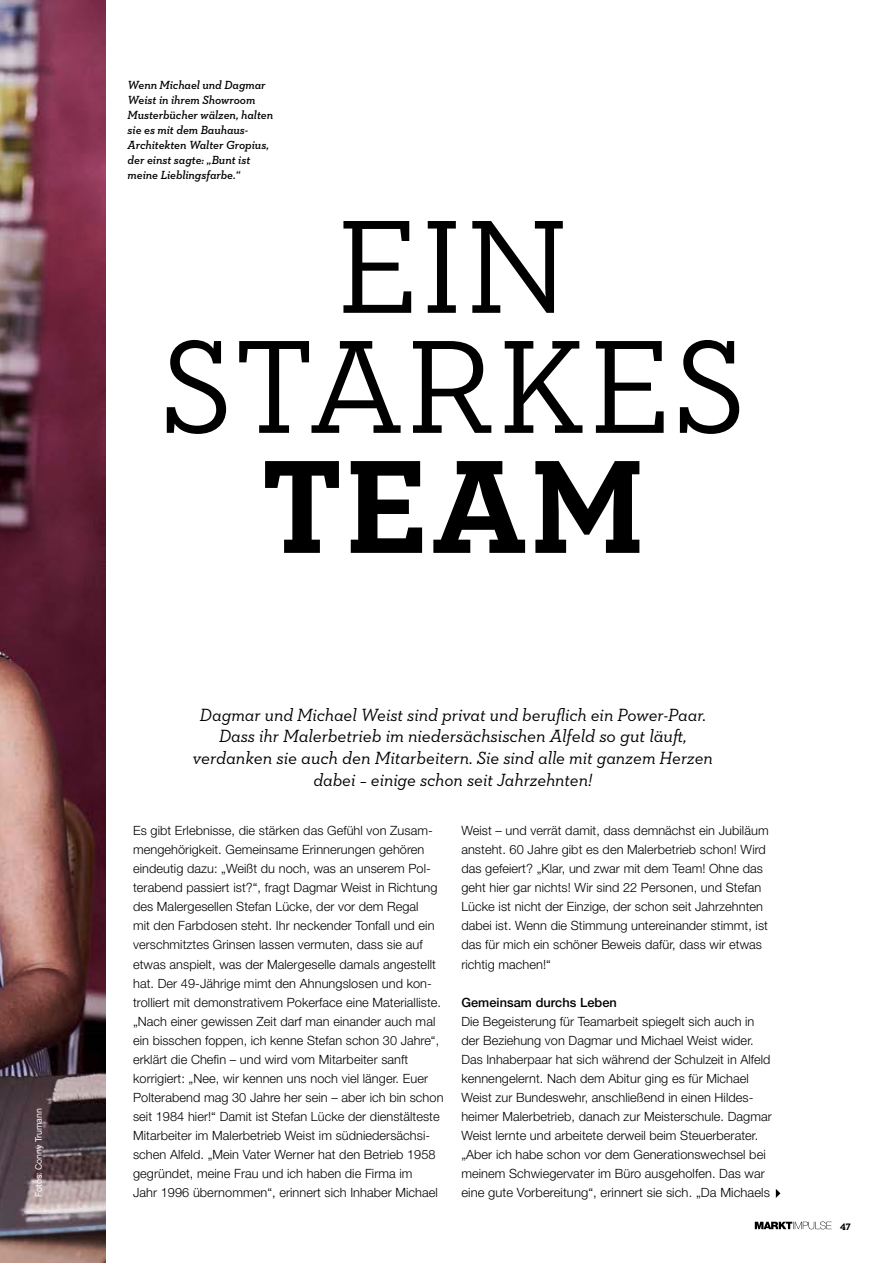
<style>
.page{position:relative;width:893px;height:1263px;background:#fff}
.page>*{position:absolute;margin:0;border:0;box-sizing:border-box;transform-origin:0 0}
.t1{font:135px/120px "Neutraface Slab Text";letter-spacing:.01em;color:#000;text-align:center}
.t2{font:700 135px "Neutraface Slab Text";color:#000}
.t3{font:italic 18px/21.6px "Neutraface Slab Text";color:#000;text-align:center}
.t4{font:300 12.75px/19px "Helvetica Neue LT Std";letter-spacing:.005em;color:#000}
.t5{font:500 12.75px "Helvetica Neue LT Std";letter-spacing:.005em;color:#000}
.t6{font:italic 600 12px/15px "Neutraface Slab Text";color:#000}
.t7{font:700 10.5px "Neutraface Slab Text";color:#000}
.t8{font:9px "Helvetica Neue LT Std";color:#fff}
</style>
<div class="page">
<img style="left:0;top:0;width:105px;height:1263px">
<svg style="left:776px;top:1189px;width:4px;height:9px"></svg>
<svg style="left:755px;top:1221px;width:77px;height:8px"></svg>
<p class="t8" style="left:33px;top:1197px;width:90px;rotate:-90deg">Fotos: Conny Trumann</p>
<p class="t6" style="left:128px;top:77px;width:147px">Wenn Michael und Dagmar<br>Weist in ihrem Showroom<br>Musterbücher wälzen, halten sie es mit dem Bauhaus-<br>Architekten Walter Gropius, der einst sagte: „Bunt ist meine Lieblingsfarbe.“</p>
<h1 class="t1" style="left:160px;top:205px;width:588px">EIN<br>STARKES</h1>
<h1 class="t2" style="left:261px;top:420px;width:386px">TEAM</h1>
<p class="t3" style="left:193px;top:704px;width:521px">Dagmar und Michael Weist sind privat und beruflich ein Power-Paar.<br>Dass ihr Malerbetrieb im niedersächsischen Alfeld so gut läuft, verdanken sie auch den Mitarbeitern. Sie sind alle mit ganzem Herzen dabei – einige schon seit Jahrzehnten!</p>
<p class="t4" style="left:461px;top:821px;width:309px">Weist – und verrät damit, dass demnächst ein Jubiläum ansteht. 60 Jahre gibt es den Malerbetrieb schon! Wird das gefeiert? „Klar, und zwar mit dem Team! Ohne das geht hier gar nichts! Wir sind 22 Personen, und Stefan Lücke ist nicht der Einzige, der schon seit Jahrzehnten dabei ist. Wenn die Stimmung untereinander stimmt, ist das für mich ein schöner Beweis dafür, dass wir etwas richtig machen!“</p>
<p class="t5" style="left:461px;top:994px;width:157px">Gemeinsam durchs Leben</p>
<p class="t4" style="left:461px;top:1011px;width:312px">Die Begeisterung für Teamarbeit spiegelt sich auch in der Beziehung von Dagmar und Michael Weist wider.<br>Das Inhaberpaar hat sich während der Schulzeit in Alfeld kennengelernt. Nach dem Abitur ging es für Michael Weist zur Bundeswehr, anschließend in einen Hildes&shy;heimer Malerbetrieb, danach zur Meisterschule. Dagmar Weist lernte und arbeitete derweil beim Steuerberater. „Aber ich habe schon vor dem Generationswechsel bei meinem Schwiegervater im Büro ausgeholfen. Das war eine gute Vorbereitung“, erinnert sie sich. „Da Michaels</p>
<p class="t4" style="left:133px;top:821px;width:312px">Es gibt Erlebnisse, die stärken das Gefühl von Zusam&shy;mengehörigkeit. Gemeinsame Erinnerungen gehören eindeutig dazu: „Weißt du noch, was an unserem Pol&shy;terabend passiert ist?“, fragt Dagmar Weist in Richtung des Malergesellen Stefan Lücke, der vor dem Regal<br>mit den Farbdosen steht. Ihr neckender Tonfall und ein verschmitztes Grinsen lassen vermuten, dass sie auf etwas anspielt, was der Malergeselle damals angestellt hat. Der 49-Jährige mimt den Ahnungslosen und kon&shy;trolliert mit demonstrativem Pokerface eine Materialliste. „Nach einer gewissen Zeit darf man einander auch mal ein bisschen foppen, ich kenne Stefan schon 30 Jahre“, erklärt die Chefin – und wird vom Mitarbeiter sanft korrigiert: „Nee, wir kennen uns noch viel länger. Euer Polterabend mag 30 Jahre her sein – aber ich bin schon seit 1984 hier!“ Damit ist Stefan Lücke der dienstälteste Mitarbeiter im Malerbetrieb Weist im südniedersächsi&shy;schen Alfeld. „Mein Vater Werner hat den Betrieb 1958 gegründet, meine Frau und ich haben die Firma im<br>Jahr 1996 übernommen“, erinnert sich Inhaber Michael</p>
<p class="t7" style="left:840px;top:1219px;width:12px">47</p>
</div>
